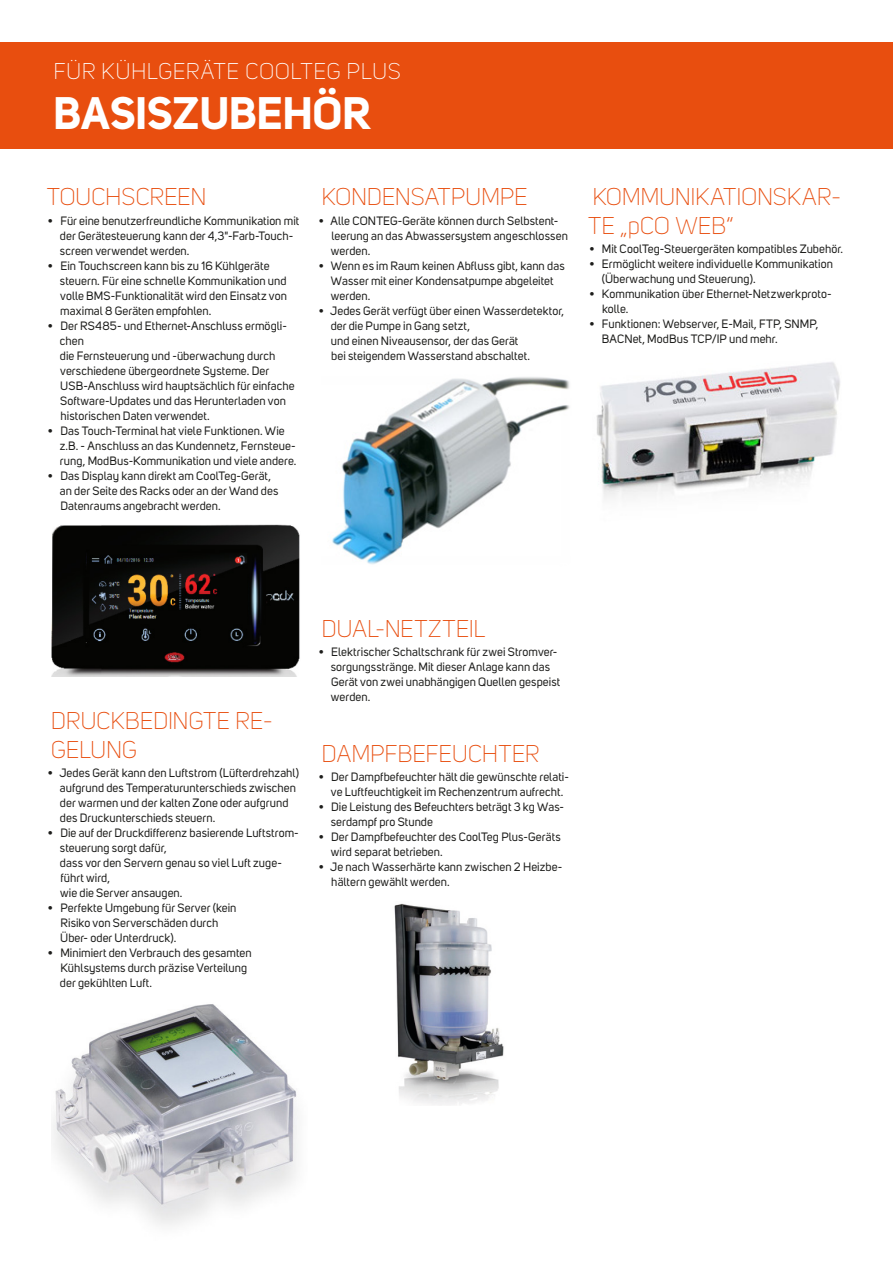
<style>
.page{position:relative;width:893px;height:1263px;background:#fff}
.page>*{position:absolute;margin:0;border:0;box-sizing:border-box;transform-origin:0 0}
.zahlavi_nazev{font:700 45px "Uni Sans";letter-spacing:-.01em;color:#fff}
.NADPISY__16b__light{font:300 24px/28.8px "Uni Sans";letter-spacing:-.01em;color:#e84e0f}
.zahlavi_serie{font:300 22.5px "Uni Sans";letter-spacing:.02em;color:#fff}
.t1{font:12px/15px "Uni Sans";letter-spacing:.005em;color:#1d1d1b}
</style>
<div class="page">
<div style="left:0;top:43px;width:893px;height:106px;background:#e84e0f"></div>
<img style="left:51px;top:524px;width:249px;height:152px">
<img style="left:53px;top:1004px;width:245px;height:221px">
<img style="left:332px;top:377px;width:238px;height:188px">
<img style="left:394px;top:903px;width:110px;height:202px">
<img style="left:596px;top:362px;width:244px;height:137px">
<p class="zahlavi_serie" style="left:53px;top:59px;width:349px">FÜR KÜHLGERÄTE COOLTEG PLUS</p>
<p class="zahlavi_nazev" style="left:53px;top:85px;width:319px">BASISZUBEHÖR</p>
<p class="NADPISY__16b__light" style="left:47px;top:183px;width:161px">TOUCHSCREEN</p>
<p class="t1" style="left:60px;top:213px;width:241px;text-indent:-12px">• Für eine benutzerfreundliche Kommunikation mit der Gerätesteuerung kann der 4,3"-Farb-Touch&shy;screen verwendet werden.</p>
<p class="t1" style="left:60px;top:258px;width:229px;text-indent:-12px">• Ein Touchscreen kann bis zu 16 Kühlgeräte steuern. Für eine schnelle Kommunikation und volle BMS-Funktionalität wird den Einsatz von maximal 8 Geräten empfohlen.</p>
<p class="t1" style="left:60px;top:318px;width:236px;text-indent:-12px">• Der RS485- und Ethernet-Anschluss ermögli&shy;chen<br>die Fernsteuerung und -überwachung durch verschiedene übergeordnete Systeme. Der USB-Anschluss wird hauptsächlich für einfache Software-Updates und das Herunterladen von historischen Daten verwendet.</p>
<p class="t1" style="left:60px;top:423px;width:238px;text-indent:-12px">• Das Touch-Terminal hat viele Funktionen. Wie z.B. - Anschluss an das Kundennetz, Fernsteue&shy;rung, ModBus-Kommunikation und viele andere.</p>
<p class="t1" style="left:60px;top:468px;width:220px;text-indent:-12px">• Das Display kann direkt am CoolTeg-Gerät, an der Seite des Racks oder an der Wand des<br>Datenraums angebracht werden.</p>
<p class="NADPISY__16b__light" style="left:322px;top:183px;width:208px">KONDENSATPUMPE</p>
<p class="t1" style="left:331px;top:213px;width:239px;text-indent:-12px">• Alle CONTEG-Geräte können durch Selbstent&shy;leerung an das Abwassersystem angeschlossen werden.</p>
<p class="t1" style="left:331px;top:258px;width:235px;text-indent:-12px">• Wenn es im Raum keinen Abfluss gibt, kann das<br>Wasser mit einer Kondensatpumpe abgeleitet werden.</p>
<p class="t1" style="left:331px;top:303px;width:235px;text-indent:-12px">• Jedes Gerät verfügt über einen Wasserdetektor, der die Pumpe in Gang setzt,<br>und einen Niveausensor, der das Gerät<br>bei steigendem Wasserstand abschaltet.</p>
<p class="NADPISY__16b__light" style="left:588px;top:183px;width:255px">KOMMUNIKATIONSKAR-<br>TE „pCO WEB“</p>
<p class="t1" style="left:589px;top:242px;width:255px">• Mit CoolTeg-Steuergeräten kompatibles Zubehör.</p>
<p class="t1" style="left:602px;top:257px;width:233px;text-indent:-12px">• Ermöglicht weitere individuelle Kommunikation (Überwachung und Steuerung).</p>
<p class="t1" style="left:602px;top:287px;width:231px;text-indent:-13px">• Kommunikation über Ethernet-Netzwerkproto&shy;kolle.</p>
<p class="t1" style="left:602px;top:317px;width:218px;text-indent:-13px">• Funktionen: Webserver, E-Mail, FTP, SNMP,<br>BACNet, ModBus TCP/IP und mehr.</p>
<p class="NADPISY__16b__light" style="left:51px;top:707px;width:224px">DRUCKBEDINGTE RE-<br>GELUNG</p>
<p class="t1" style="left:60px;top:766px;width:241px;text-indent:-12px">• Jedes Gerät kann den Luftstrom (Lüfterdrehzahl) aufgrund des Temperaturunterschieds zwischen der warmen und der kalten Zone oder aufgrund des Druckunterschieds steuern.</p>
<p class="t1" style="left:60px;top:826px;width:240px;text-indent:-12px">• Die auf der Druckdifferenz basierende Luftstrom&shy;steuerung sorgt dafür,<br>dass vor den Servern genau so viel Luft zuge&shy;führt wird,<br>wie die Server ansaugen.</p>
<p class="t1" style="left:60px;top:901px;width:178px;text-indent:-12px">• Perfekte Umgebung für Server (kein<br>Risiko von Serverschäden durch<br>Über- oder Unterdruck).</p>
<p class="t1" style="left:60px;top:946px;width:193px;text-indent:-12px">• Minimiert den Verbrauch des gesamten<br>Kühlsystems durch präzise Verteilung der gekühlten Luft.</p>
<p class="NADPISY__16b__light" style="left:322px;top:614px;width:165px">DUAL-NETZTEIL</p>
<p class="t1" style="left:331px;top:644px;width:231px;text-indent:-12px">• Elektrischer Schaltschrank für zwei Stromver&shy;sorgungsstränge. Mit dieser Anlage kann das Gerät von zwei unabhängigen Quellen gespeist werden.</p>
<p class="NADPISY__16b__light" style="left:322px;top:739px;width:220px">DAMPFBEFEUCHTER</p>
<p class="t1" style="left:319px;top:769px;width:252px;text-align:center">• Der Dampfbefeuchter hält die gewünschte relati&shy;ve Luftfeuchtigkeit im Rechenzentrum aufrecht.</p>
<p class="t1" style="left:331px;top:799px;width:235px;text-indent:-12px">• Die Leistung des Befeuchters beträgt 3 kg Was&shy;serdampf pro Stunde</p>
<p class="t1" style="left:331px;top:829px;width:231px;text-indent:-12px">• Der Dampfbefeuchter des CoolTeg Plus-Geräts wird separat betrieben.</p>
<p class="t1" style="left:331px;top:859px;width:232px;text-indent:-13px">• Je nach Wasserhärte kann zwischen 2 Heizbe&shy;hältern gewählt werden.</p>
</div>
